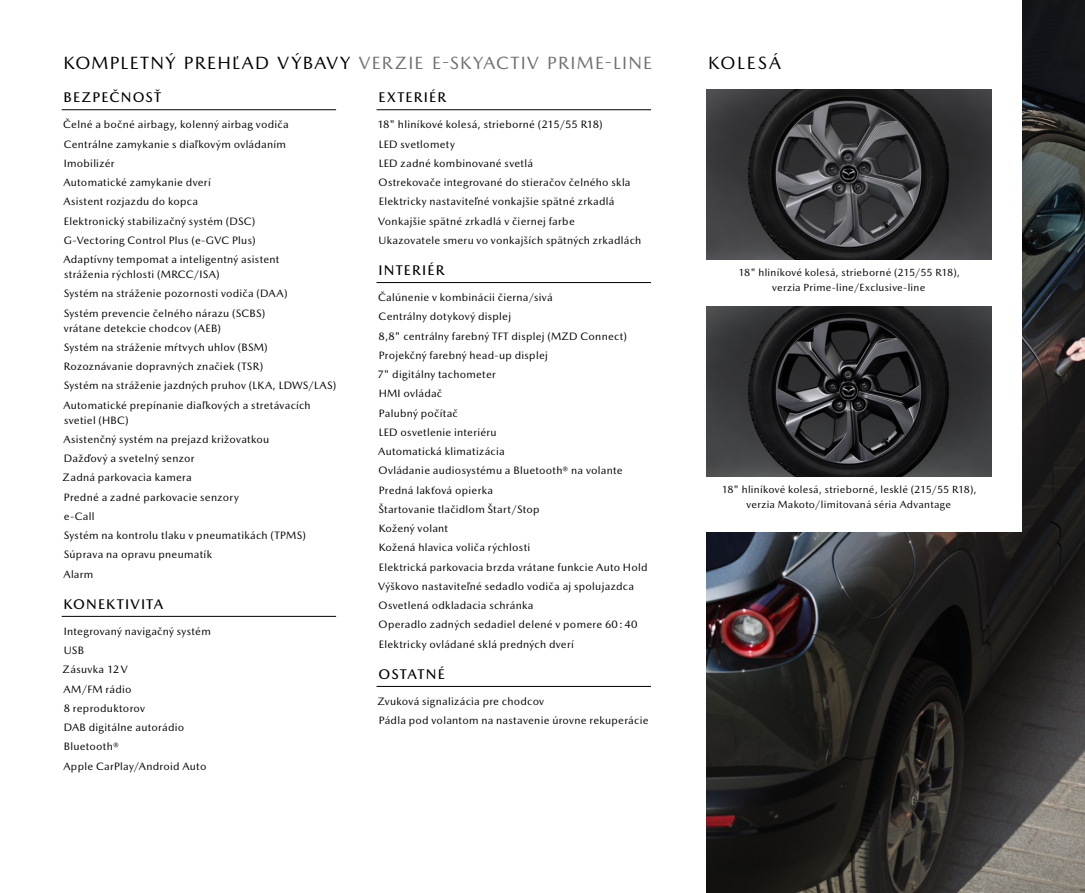
<style>
.page{position:relative;width:1085px;height:893px;background:#fff}
.page>*{position:absolute;margin:0;border:0;box-sizing:border-box;transform-origin:0 0}
.t1{font:18px "Mazda Type";letter-spacing:.07em;color:#6f7070}
.t2{font:18px "Mazda Type";letter-spacing:.1em;color:#000}
.t3{font:500 14.25px "Mazda Type";letter-spacing:.08em;color:#000}
.t4{font:10.8px/19.2px "Mazda Type";letter-spacing:.025em;color:#000}
.t5{font:10.5px/15px "Mazda Type";letter-spacing:.025em;color:#000;text-align:center}
.s1{color:#000}
</style>
<div class="page">
<img style="left:706px;top:0;width:378px;height:893px">
<div style="left:651px;top:0;width:369px;height:531px;background:#fff"></div>
<img style="left:706px;top:89px;width:285px;height:170px">
<img style="left:706px;top:306px;width:285px;height:170px">
<hr style="left:376px;top:109px;width:275px;height:1px;background:#000">
<hr style="left:376px;top:282px;width:275px;height:1px;background:#000">
<hr style="left:376px;top:686px;width:275px;height:1px;background:#000">
<hr style="left:62px;top:109px;width:274px;height:1px;background:#000">
<hr style="left:62px;top:616px;width:274px;height:1px;background:#000">
<h1 class="t1" style="left:64px;top:52px;width:590px"><span class="s1">KOMPLETNÝ PREHĽAD VÝBAVY</span> VERZIE E-SKYACTIV PRIME-LINE</h1>
<h2 class="t3" style="left:378px;top:89px;width:69px">EXTERIÉR</h2>
<p class="t4" style="left:377px;top:115px;width:265px">18" hliníkové kolesá, strieborné (215/55 R18)<br>LED svetlomety<br>LED zadné kombinované svetlá<br>Ostrekovače integrované do stieračov čelného skla Elektricky nastaviteľné vonkajšie spätné zrkadlá Vonkajšie spätné zrkadlá v čiernej farbe<br>Ukazovatele smeru vo vonkajších spätných zrkadlách</p>
<h2 class="t3" style="left:378px;top:262px;width:67px">INTERIÉR</h2>
<p class="t4" style="left:377px;top:288px;width:271px">Čalúnenie v kombinácii čierna/sivá<br>Centrálny dotykový displej<br>8,8" centrálny farebný TFT displej (MZD Connect)<br>Projekčný farebný head-up displej<br>7" digitálny tachometer<br>HMI ovládač<br>Palubný počítač<br>LED osvetlenie interiéru<br>Automatická klimatizácia<br>Ovládanie audiosystému a Bluetooth® na volante Predná lakťová opierka<br>Štartovanie tlačidlom Štart/Stop<br>Kožený volant<br>Kožená hlavica voliča rýchlosti<br>Elektrická parkovacia brzda vrátane funkcie Auto Hold Výškovo nastaviteľné sedadlo vodiča aj spolujazdca Osvetlená odkladacia schránka<br>Operadlo zadných sedadiel delené v pomere 60:40<br>Elektricky ovládané sklá predných dverí</p>
<h2 class="t3" style="left:378px;top:665px;width:68px">OSTATNÉ</h2>
<p class="t4" style="left:377px;top:692px;width:272px">Zvuková signalizácia pre chodcov<br>Pádla pod volantom na nastavenie úrovne rekuperácie</p>
<h2 class="t3" style="left:64px;top:89px;width:99px">BEZPEČNOSŤ</h2>
<p class="t4" style="left:63px;top:115px;width:227px">Čelné a bočné airbagy, kolenný airbag vodiča Centrálne zamykanie s diaľkovým ovládaním Imobilizér<br>Automatické zamykanie dverí<br>Asistent rozjazdu do kopca<br>Elektronický stabilizačný systém (DSC)<br>G-Vectoring Control Plus (e-GVC Plus)<br>Adaptívny tempomat a inteligentný asistent</p>
<p class="t4" style="left:64px;top:265px;width:225px">stráženia rýchlosti (MRCC/ISA)<br>Systém na stráženie pozornosti vodiča (DAA)<br>Systém prevencie čelného nárazu (SCBS)</p>
<p class="t4" style="left:63px;top:318px;width:274px">vrátane detekcie chodcov (AEB)<br>Systém na stráženie mŕtvych uhlov (BSM)<br>Rozoznávanie dopravných značiek (TSR)<br>Systém na stráženie jazdných pruhov (LKA, LDWS/LAS)<br>Automatické prepínanie diaľkových a stretávacích</p>
<p class="t4" style="left:63px;top:410px;width:245px">svetiel (HBC)<br>Asistenčný systém na prejazd križovatkou<br>Dažďový a svetelný senzor<br>Zadná parkovacia kamera<br>Predné a zadné parkovacie senzory<br>e-Call<br>Systém na kontrolu tlaku v pneumatikách (TPMS)<br>Súprava na opravu pneumatík<br>Alarm</p>
<h2 class="t3" style="left:64px;top:595px;width:101px">KONEKTIVITA</h2>
<p class="t4" style="left:63px;top:621px;width:150px">Integrovaný navigačný systém<br>USB<br>Zásuvka 12 V<br>AM/FM rádio<br>8 reproduktorov<br>DAB digitálne autorádio<br>Bluetooth®<br>Apple CarPlay/Android Auto</p>
<h1 class="t2" style="left:708px;top:52px;width:74px">KOLESÁ</h1>
<p class="t5" style="left:738px;top:265px;width:223px">18" hliníkové kolesá, strieborné (215/55 R18), verzia Prime-line/Exclusive-line</p>
<p class="t5" style="left:721px;top:481px;width:256px">18" hliníkové kolesá, strieborné, lesklé (215/55 R18), verzia Makoto/limitovaná séria Advantage</p>
</div>
